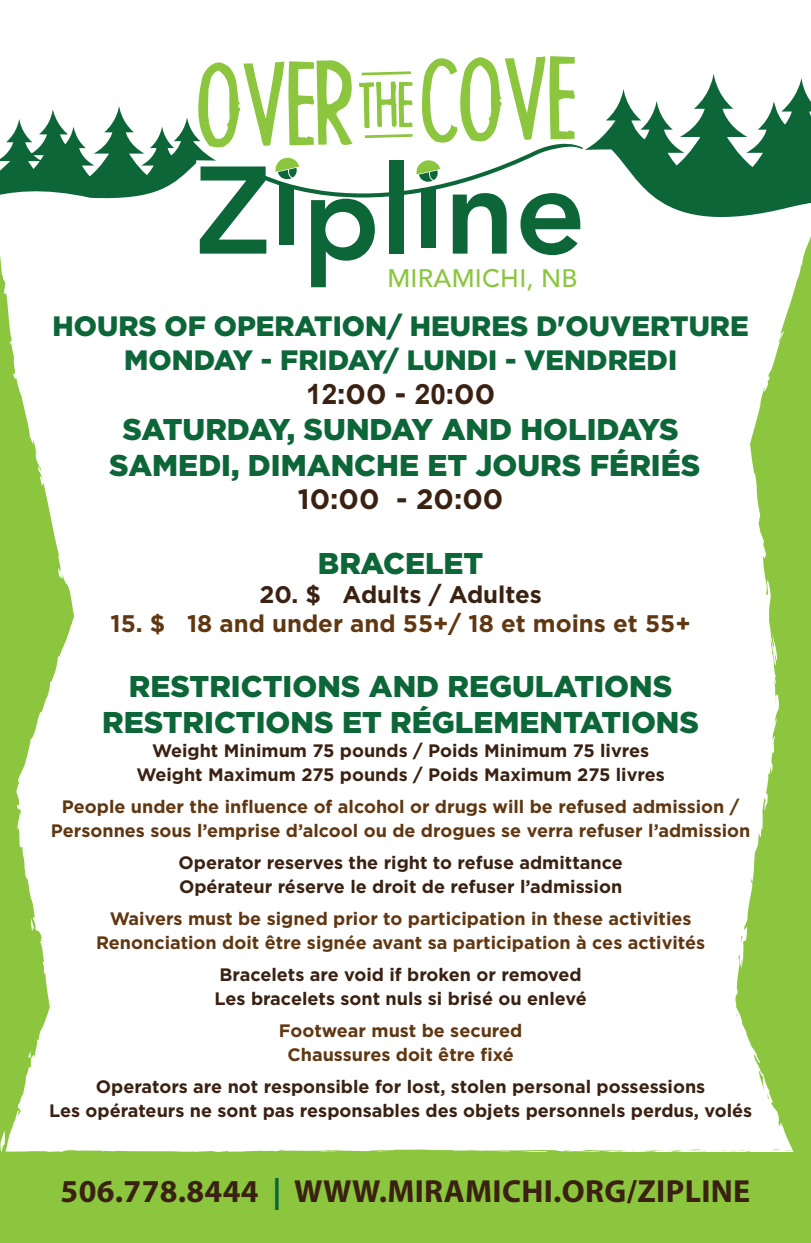
<style>
.page{position:relative;width:811px;height:1243px;background:#fff}
.page>*{position:absolute;margin:0;border:0;box-sizing:border-box;transform-origin:0 0}
.t1{font:700 32px "Myriad Pro";letter-spacing:.01em;color:#3a2111}
.t2{font:900 30px/36px "Gotham";color:#0c6638;text-align:center}
.t3{font:900 28px/33.6px "Gotham";color:#0c6638;text-align:center}
.t4{font:700 28px "Gotham";color:#3a2111}
.t5{font:500 25.3px "Avenir";letter-spacing:.01em;color:#8bc63e}
.t6{font:700 24px "Gotham";color:#603711}
.t7{font:700 24px "Gotham";color:#3a2111}
.t8{font:700 18px/24px "Gotham";color:#3a2111;text-align:center}
.t9{font:700 18px/24px "Gotham";color:#603711;text-align:center}
.s1{font-family:"Arial"}
.s2{color:#0c6638}
</style>
<div class="page">
<svg style="left:0;top:287px;width:74px;height:861px"></svg>
<svg style="left:25px;top:916px;width:7px;height:10px"></svg>
<svg style="left:46px;top:644px;width:3px;height:5px"></svg>
<svg style="left:1px;top:1104px;width:5px;height:12px"></svg>
<svg style="left:16px;top:741px;width:2px;height:7px"></svg>
<svg style="left:30px;top:686px;width:5px;height:7px"></svg>
<div style="left:0;top:1148px;width:804px;height:94px;background:#8bc63e"></div>
<svg style="left:44px;top:1152px;width:14px;height:3px"></svg>
<svg style="left:613px;top:1148px;width:120px;height:5px"></svg>
<svg style="left:555px;top:1149px;width:52px;height:4px"></svg>
<svg style="left:468px;top:1149px;width:44px;height:5px"></svg>
<svg style="left:279px;top:1149px;width:16px;height:6px"></svg>
<svg style="left:61px;top:1239px;width:8px;height:2px"></svg>
<svg style="left:0;top:56px;width:810px;height:231px"></svg>
<svg style="left:733px;top:214px;width:77px;height:980px;fill:#8bc63e"></svg>
<svg style="left:749px;top:878px;width:3px;height:6px"></svg>
<svg style="left:736px;top:1012px;width:4px;height:9px"></svg>
<svg style="left:740px;top:935px;width:3px;height:10px"></svg>
<h3 class="t5" style="left:387px;top:256px;width:191px">MIRAMICHI, NB</h3>
<h3 class="t3" style="left:52px;top:309px;width:697px">HOURS OF OPERATION/ HEURES D'OUVERTURE<br>MONDAY - FRIDAY/ LUNDI - VENDREDI</h3>
<h3 class="t4" style="left:306px;top:375px;width:190px"><span class="s1">12</span>:00 - <span class="s1">20</span>:00</h3>
<h2 class="t2" style="left:122px;top:411px;width:557px">SATURDAY, SUNDAY AND HOLIDAYS</h2>
<h2 class="t2" style="left:109px;top:446px;width:592px">SAMEDI, DIMANCHE ET JOURS FÉRIÉS</h2>
<h3 class="t4" style="left:298px;top:480px;width:207px">10:00 - 20:00</h3>
<h2 class="t2" style="left:318px;top:545px;width:167px">BRACELET</h2>
<h3 class="t7" style="left:259px;top:578px;width:284px">20. $ Adults / Adultes</h3>
<h3 class="t6" style="left:110px;top:607px;width:581px">15. $ 18 and under and 55+/ 18 et moins et 55+</h3>
<h2 class="t2" style="left:102px;top:667px;width:598px">RESTRICTIONS AND REGULATIONS<br>RESTRICTIONS ET RÉGLEMENTATIONS</h2>
<p class="t8" style="left:136px;top:738px;width:529px">Weight Minimum 75 pounds / Poids Minimum 75 livres<br>Weight Maximum 275 pounds / Poids Maximum 275 livres</p>
<p class="t9" style="left:51px;top:794px;width:700px">People under the influence of alcohol or drugs will be refused admission /<br>Personnes sous l’emprise d’alcool ou de drogues se verra refuser l’admission</p>
<p class="t8" style="left:178px;top:850px;width:445px;text-align:left">Operator reserves the right to refuse admittance<br>Opérateur réserve le droit de refuser l’admission</p>
<p class="t9" style="left:96px;top:906px;width:610px">Waivers must be signed prior to participation in these activities<br>Renonciation doit être signée avant sa participation à ces activités</p>
<p class="t8" style="left:214px;top:962px;width:373px;text-align:left">Bracelets are void if broken or removed<br>Les bracelets sont nuls si brisé ou enlevé</p>
<p class="t9" style="left:279px;top:1018px;width:245px">Footwear must be secured<br>Chaussures doit être fixé</p>
<p class="t8" style="left:49px;top:1074px;width:704px">Operators are not responsible for lost, stolen personal possessions<br>Les opérateurs ne sont pas responsables des objets personnels perdus, volés</p>
<h1 class="t1" style="left:61px;top:1169px;width:690px">506.778.8444 <span class="s2">|</span> WWW.MIRAMICHI.ORG/ZIPLINE</h1>
</div>
